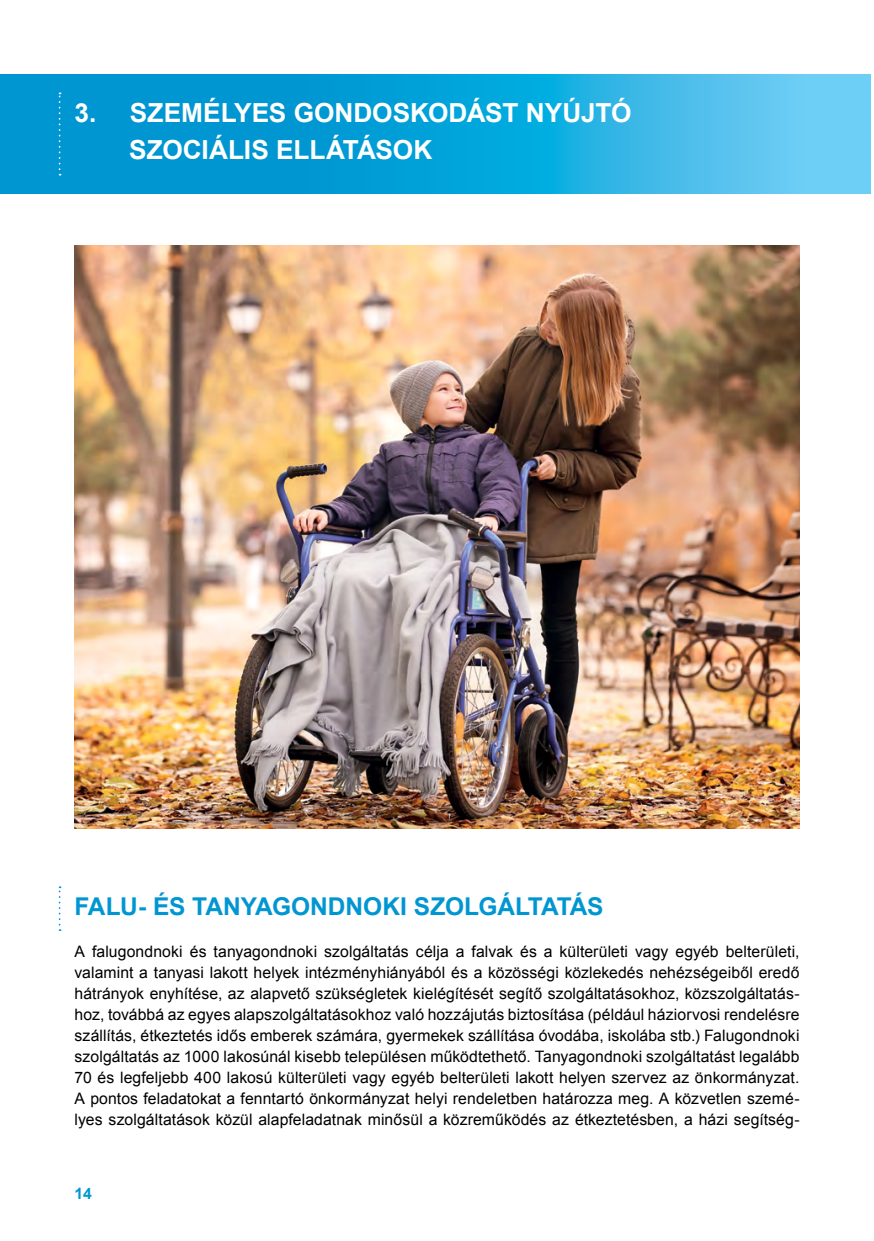
<style>
.page{position:relative;width:874px;height:1241px;background:#fff}
.page>*{position:absolute;margin:0;border:0;box-sizing:border-box;transform-origin:0 0}
.t1{font:700 26.25px/36.8px "Arial";letter-spacing:-.005em;color:#fff}
.t2{font:700 24.5px "Arial";letter-spacing:-.005em;color:#0096d2}
.t3{font:15.75px/21px "Arial";letter-spacing:.005em;color:#000}
.t4{font:700 15.75px "Arial";color:#0096d2}
</style>
<div class="page">
<svg style="left:0;top:74px;width:870px;height:119px;background:#1ca9dd"></svg>
<svg style="left:59px;top:92px;width:2px;height:83px"></svg>
<svg style="left:59px;top:886px;width:2px;height:44px"></svg>
<img style="left:74px;top:245px;width:725px;height:583px">
<h1 class="t1" style="left:129px;top:96px;width:504px;text-indent:-55px">3. SZEMÉLYES GONDOSKODÁST NYÚJTÓ<br>SZOCIÁLIS ELLÁTÁSOK</h1>
<h2 class="t2" style="left:74px;top:890px;width:530px">FALU- ÉS TANYAGONDNOKI SZOLGÁLTATÁS</h2>
<p class="t3" style="left:74px;top:941px;width:726px">A falugondnoki és tanyagondnoki szolgáltatás célja a falvak és a külterületi vagy egyéb belterületi, valamint a tanyasi lakott helyek intézményhiányából és a közösségi közlekedés nehézségeiből eredő hátrányok enyhítése, az alapvető szü kségletek kielégítését segítő szolgáltatásokhoz, közszolgáltatás&shy;hoz, továbbá az egyes alapszolgáltatásokhoz való hozzájutás biztosítása (például háziorvosi rendelésre szállítás, étkeztetés idős emberek számára, gyermekek szállítása óvodába, iskolába stb.) Falugondnoki szolgáltatás az 1000 lakosúnál kisebb településen működtethető. Tanyagondnoki szolgáltatást legalább 70 és legfeljebb 400 lakosú kü lterü leti vagy egyéb belterü leti lakott helyen szervez az önkormányzat.<br>A pontos feladatokat a fenntartó önkormányzat helyi rendeletben határozza meg. A közvetlen szemé&shy;lyes szolgáltatások közül alapfeladatnak minősül a közreműködés az étkeztetésben, a házi segítség-</p>
<p class="t4" style="left:74px;top:1182px;width:19px">14</p>
</div>
